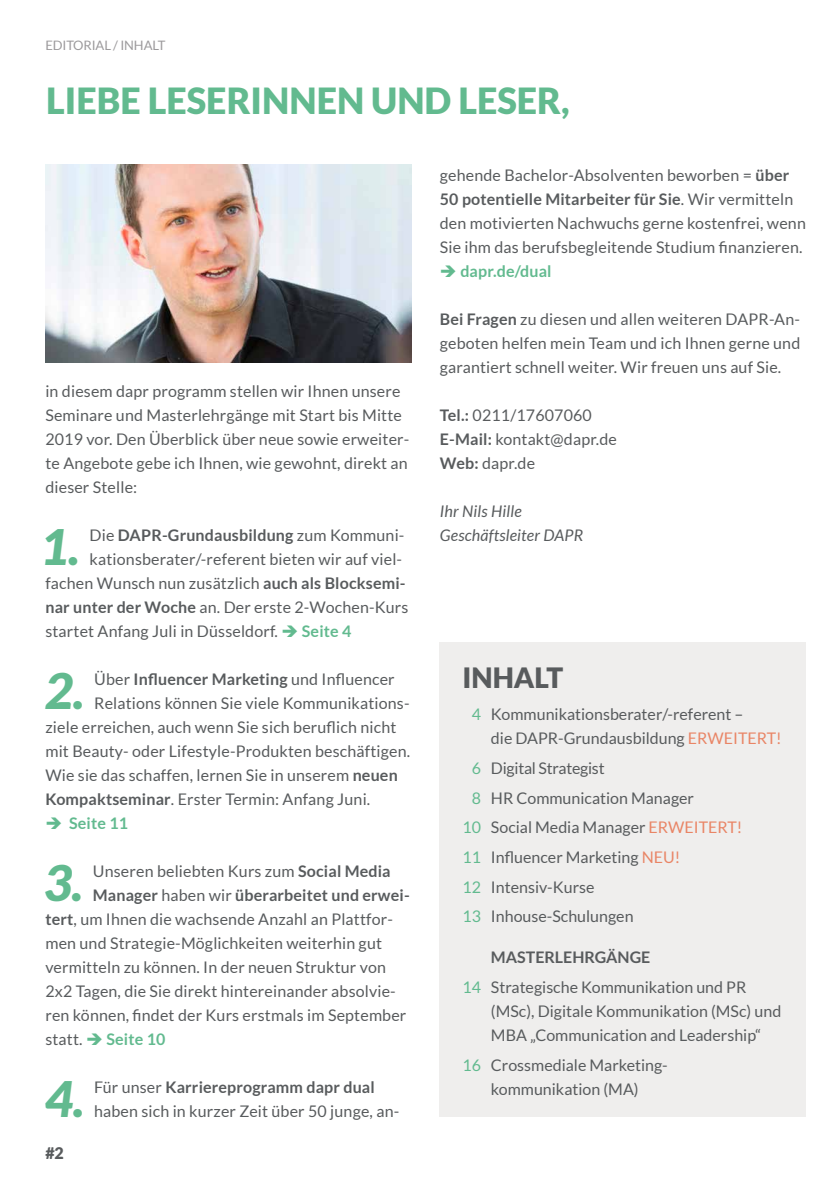
<style>
.page{position:relative;width:840px;height:1191px;background:#fff}
.page>*{position:absolute;margin:0;border:0;box-sizing:border-box;transform-origin:0 0}
.t1{font:italic 900 49px "Lato";color:#62ba8f}
.t2{font:900 36px "Lato";color:#62ba8f}
.t3{font:900 28px "Lato";color:#585b5d}
.t4{font:16px/24px "Lato";letter-spacing:.01em;color:#585b5d}
.t5{font:700 16px "Lato";letter-spacing:.01em;color:#585b5d}
.t6{font:700 16px "Lato";letter-spacing:.01em;color:#62ba8f}
.t7{font:italic 16px/24px "Lato";letter-spacing:.01em;color:#585b5d}
.t8{font:16px "Lato";letter-spacing:-.015em;color:#585b5d}
.t9{font:900 16px "Lato";color:#585b5d}
.t10{font:13px "Lato";letter-spacing:-.01em;color:#9c9a9c}
.s1{font-weight:400}
.s2{font-weight:700}
.s3{color:#62ba8f}
.s4{font-weight:700;color:#62ba8f}
.s5{font-weight:400;color:#585b5d}
.s6{color:#e98566}
</style>
<div class="page">
<img style="left:45px;top:164px;width:366px;height:199px">
<div style="left:439px;top:642px;width:366px;height:475px;background:#efeeed"></div>
<p class="t10" style="left:45px;top:38px;width:122px">EDITORIAL / INHALT</p>
<h2 class="t2" style="left:46px;top:80px;width:525px">LIEBE LESERINNEN UND LESER,</h2>
<p class="t4" style="left:45px;top:379px;width:365px">in diesem dapr programm stellen wir Ihnen unsere Seminare und Masterlehrgänge mit Start bis Mitte 2019 vor. Den Überblick über neue sowie erweiter&shy;te Angebote gebe ich Ihnen, wie gewohnt, direkt an dieser Stelle:</p>
<h1 class="t1" style="left:41px;top:518px;width:41px">1.</h1>
<p class="t5" style="left:90px;top:526px;width:316px"><span class="s1">Die</span> DAPR-Grundausbildung <span class="s1">zum Kommuni-</span></p>
<p class="t4" style="left:90px;top:547px;width:314px">kationsberater/-referent bieten wir auf viel-</p>
<p class="t4" style="left:45px;top:571px;width:361px">fachen Wunsch nun zusätzlich <span class="s2">auch als Blocksemi-</span></p>
<p class="t4" style="left:45px;top:595px;width:364px"><span class="s2">nar unter der Woche</span> an. Der erste 2-Wochen-Kurs</p>
<p class="t4" style="left:45px;top:619px;width:307px">startet Anfang Juli in Düsseldorf. <span class="s3">➔</span> <span class="s4">Seite 4</span></p>
<h1 class="t1" style="left:45px;top:662px;width:41px">2.</h1>
<p class="t5" style="left:94px;top:670px;width:302px"><span class="s1">Über</span> Influencer Marketing <span class="s1">und Influencer</span></p>
<p class="t4" style="left:94px;top:691px;width:317px">Relations können Sie viele Kommunikations-</p>
<p class="t4" style="left:45px;top:715px;width:352px">ziele erreichen, auch wenn Sie sich beruflich nicht</p>
<p class="t4" style="left:45px;top:739px;width:366px">mit Beauty- oder Lifestyle-Produkten beschäftigen.</p>
<p class="t4" style="left:45px;top:763px;width:353px">Wie sie das schaffen, lernen Sie in unserem <span class="s2">neuen</span></p>
<p class="t4" style="left:45px;top:787px;width:326px"><span class="s2">Kompaktseminar</span>. Erster Termin: Anfang Juni.</p>
<p class="t6" style="left:45px;top:814px;width:84px">➔ Seite 11</p>
<h1 class="t1" style="left:44px;top:854px;width:41px">3.</h1>
<p class="t4" style="left:93px;top:859px;width:299px">Unseren beliebten Kurs zum <span class="s2">Social Media</span></p>
<p class="t5" style="left:93px;top:886px;width:318px">Manager <span class="s1">haben wir</span> überarbeitet und erwei-</p>
<p class="t4" style="left:45px;top:907px;width:349px"><span class="s2">tert</span>, um Ihnen die wachsende Anzahl an Plattfor-</p>
<p class="t4" style="left:45px;top:931px;width:338px">men und Strategie-Möglichkeiten weiterhin gut</p>
<p class="t4" style="left:45px;top:955px;width:342px">vermitteln zu können. In der neuen Struktur von</p>
<p class="t4" style="left:45px;top:979px;width:352px">2x2 Tagen, die Sie direkt hintereinander absolvie-</p>
<p class="t4" style="left:45px;top:1003px;width:362px">ren können, findet der Kurs erstmals im September</p>
<p class="t6" style="left:45px;top:1030px;width:121px"><span class="s5">statt.</span> ➔ Seite 10</p>
<h1 class="t1" style="left:45px;top:1070px;width:41px">4.</h1>
<p class="t4" style="left:94px;top:1075px;width:306px">Für unser <span class="s2">Karriereprogramm dapr dual </span>haben sich in kurzer Zeit über 50 junge, an-</p>
<p class="t9" style="left:45px;top:1143px;width:20px">#2</p>
<p class="t4" style="left:439px;top:163px;width:367px">gehende Bachelor-Absolventen beworben = <span class="s2">über 50 potentielle Mitarbeiter für Sie</span>. Wir vermitteln den motivierten Nachwuchs gerne kostenfrei, wenn Sie ihm das berufsbegleitende Studium finanzieren.</p>
<p class="t6" style="left:439px;top:262px;width:113px">➔ dapr.de/dual</p>
<p class="t4" style="left:439px;top:307px;width:362px;text-align:justify"><span class="s2">Bei Fragen</span> zu diesen und allen weiteren DAPR-An&shy;geboten helfen mein Team und ich Ihnen gerne und garantiert schnell weiter. Wir freuen uns auf Sie.</p>
<p class="t4" style="left:439px;top:403px;width:178px"><span class="s2">Tel.:</span> 0211/17607060<br><span class="s2">E-Mail:</span> kontakt@dapr.de<br><span class="s2">Web:</span> dapr.de</p>
<p class="t7" style="left:439px;top:500px;width:126px">Ihr Nils Hille<br>Geschäftsleiter DAPR</p>
<h3 class="t3" style="left:462px;top:661px;width:69px">Inhalt</h3>
<p class="t4" style="left:490px;top:702px;width:292px;text-indent:-19px"><span class="s3">4</span> Kommunikationsberater/-referent –<br>die DAPR-Grundausbildung <span class="s6">ERWEITERT!</span></p>
<p class="t8" style="left:471px;top:759px;width:134px"><span class="s3">6</span> Digital Strategist</p>
<p class="t4" style="left:471px;top:785px;width:223px"><span class="s3">8</span> HR Communication Manager</p>
<p class="t4" style="left:462px;top:815px;width:281px"><span class="s3">10</span> Social Media Manager <span class="s6">ERWEITERT!</span></p>
<p class="t4" style="left:462px;top:845px;width:219px"><span class="s3">11</span> Influencer Marketing <span class="s6">NEU!</span></p>
<p class="t4" style="left:462px;top:874px;width:133px"><span class="s3">12</span> Intensiv-Kurse</p>
<p class="t4" style="left:462px;top:904px;width:172px"><span class="s3">13</span> Inhouse-Schulungen</p>
<p class="t4" style="left:462px;top:942px;width:285px;line-height:29.6px;text-indent:28px"><span class="s2">MASTERLEHRGÄNGE<br></span><span class="s3">14</span> Strategische Kommunikation und PR</p>
<p class="t4" style="left:490px;top:999px;width:292px">(MSc), Digitale Kommunikation (MSc) und<br>MBA „Communication and Leadership“</p>
<p class="t4" style="left:462px;top:1052px;width:207px;text-align:center"><span class="s3">16</span> Crossmediale Marketing&shy;kommunikation (MA)</p>
</div>
